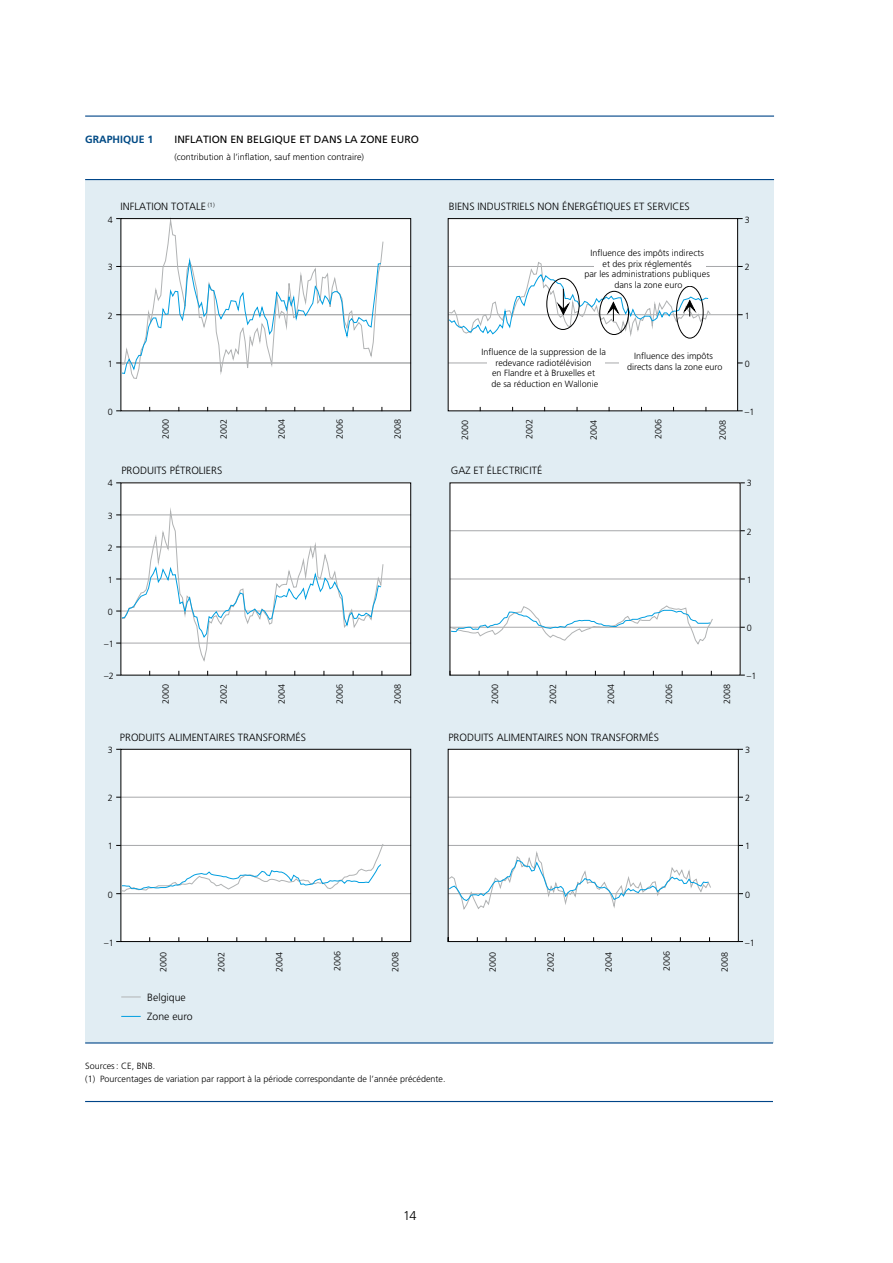
<style>
.page{position:relative;width:893px;height:1263px;background:#fff}
.page>*{position:absolute;margin:0;border:0;box-sizing:border-box;transform-origin:0 0}
.t1{font:300 12.75px "Frutiger LT";color:#000}
.t2{font:300 10.5px/19.5px "Frutiger LT";color:#000}
.t3{font:10.5px "Frutiger LT";color:#000}
.t4{font:700 10.5px "Frutiger LT";color:#004a85}
.t5{font:300 9px/10.5px "Frutiger LT";color:#000;text-align:center}
</style>
<div class="page">
<div style="left:85px;top:180px;width:689px;height:863px;background:#e1edf3"></div>
<svg style="left:121px;top:996px;width:20px;height:1px"></svg>
<svg style="left:121px;top:1016px;width:20px;height:1px"></svg>
<svg style="left:120px;top:218px;width:621px;height:725px"></svg>
<hr style="left:85px;top:179px;width:689px;height:1px;background:#004588">
<hr style="left:85px;top:116px;width:689px;height:1px;background:#004588">
<hr style="left:85px;top:1042px;width:688px;height:1px;background:#004588">
<hr style="left:85px;top:1101px;width:688px;height:1px;background:#004588">
<p class="t4" style="left:85px;top:133px;width:70px">GRAPHIQUE 1</p>
<p class="t3" style="left:174px;top:133px;width:246px">INFLATION EN BELGIQUE ET DANS LA ZONE EURO</p>
<p class="t5" style="left:174px;top:151px;width:191px">(contribution à l’inflation, sauf mention contraire)</p>
<p class="t5" style="left:108px;top:214px;width:7px">4</p>
<p class="t2" style="left:120px;top:197px;width:96px">INFLATION TOTALE <sup>(1)</sup></p>
<p class="t2" style="left:449px;top:197px;width:242px">BIENS INDUSTRIELS NON ÉNERGÉTIQUES ET SERVICES</p>
<p class="t5" style="left:108px;top:262px;width:7px">3</p>
<p class="t5" style="left:108px;top:310px;width:7px">2</p>
<p class="t5" style="left:584px;top:248px;width:127px">Influence des impôts indirects<br>et des prix réglementés<br>par les administrations publiques dans la zone euro</p>
<p class="t5" style="left:108px;top:359px;width:7px">1</p>
<p class="t5" style="left:108px;top:407px;width:7px">0</p>
<p class="t5" style="left:161px;top:439px;width:22px;rotate:-90deg">2000</p>
<p class="t5" style="left:219px;top:439px;width:22px;rotate:-90deg">2002</p>
<p class="t5" style="left:277px;top:439px;width:22px;rotate:-90deg">2004</p>
<p class="t5" style="left:335px;top:439px;width:22px;rotate:-90deg">2006</p>
<p class="t5" style="left:392px;top:439px;width:22px;rotate:-90deg">2008</p>
<p class="t5" style="left:481px;top:347px;width:126px">Influence de la suppression de la redevance radiotélévision<br>en Flandre et à Bruxelles et<br>de sa réduction en Wallonie</p>
<p class="t5" style="left:627px;top:351px;width:97px">Influence des impôts directs dans la zone euro</p>
<p class="t5" style="left:460px;top:440px;width:22px;rotate:-90deg">2000</p>
<p class="t5" style="left:524px;top:439px;width:22px;rotate:-90deg">2002</p>
<p class="t5" style="left:589px;top:440px;width:22px;rotate:-90deg">2004</p>
<p class="t5" style="left:653px;top:439px;width:22px;rotate:-90deg">2006</p>
<p class="t5" style="left:717px;top:440px;width:22px;rotate:-90deg">2008</p>
<p class="t5" style="left:108px;top:478px;width:7px">4</p>
<p class="t2" style="left:121px;top:461px;width:102px">PRODUITS PÉTROLIERS</p>
<p class="t2" style="left:451px;top:461px;width:93px">GAZ ET ÉLECTRICITÉ</p>
<p class="t5" style="left:108px;top:511px;width:7px">3</p>
<p class="t5" style="left:108px;top:543px;width:7px">2</p>
<p class="t5" style="left:108px;top:575px;width:7px">1</p>
<p class="t5" style="left:108px;top:607px;width:7px">0</p>
<p class="t5" style="left:104px;top:639px;width:11px">–1</p>
<p class="t5" style="left:104px;top:671px;width:11px">–2</p>
<p class="t5" style="left:161px;top:704px;width:22px;rotate:-90deg">2000</p>
<p class="t5" style="left:219px;top:704px;width:22px;rotate:-90deg">2002</p>
<p class="t5" style="left:277px;top:704px;width:22px;rotate:-90deg">2004</p>
<p class="t5" style="left:335px;top:704px;width:22px;rotate:-90deg">2006</p>
<p class="t5" style="left:392px;top:704px;width:22px;rotate:-90deg">2008</p>
<p class="t5" style="left:490px;top:704px;width:22px;rotate:-90deg">2000</p>
<p class="t5" style="left:548px;top:704px;width:22px;rotate:-90deg">2002</p>
<p class="t5" style="left:606px;top:704px;width:22px;rotate:-90deg">2004</p>
<p class="t5" style="left:664px;top:704px;width:22px;rotate:-90deg">2006</p>
<p class="t5" style="left:722px;top:704px;width:22px;rotate:-90deg">2008</p>
<p class="t5" style="left:108px;top:745px;width:7px">3</p>
<p class="t2" style="left:120px;top:727px;width:188px">PRODUITS ALIMENTAIRES TRANSFORMÉS</p>
<p class="t2" style="left:448px;top:727px;width:212px">PRODUITS ALIMENTAIRES NON TRANSFORMÉS</p>
<p class="t5" style="left:745px;top:214px;width:7px">3</p>
<p class="t5" style="left:745px;top:262px;width:7px">2</p>
<p class="t5" style="left:745px;top:310px;width:7px">1</p>
<p class="t5" style="left:745px;top:359px;width:7px">0</p>
<p class="t5" style="left:745px;top:407px;width:11px">–1</p>
<p class="t5" style="left:747px;top:478px;width:7px">3</p>
<p class="t5" style="left:747px;top:526px;width:7px">2</p>
<p class="t5" style="left:747px;top:575px;width:7px">1</p>
<p class="t5" style="left:747px;top:623px;width:7px">0</p>
<p class="t5" style="left:747px;top:671px;width:11px">–1</p>
<p class="t5" style="left:745px;top:745px;width:7px">3</p>
<p class="t5" style="left:108px;top:793px;width:7px">2</p>
<p class="t5" style="left:745px;top:793px;width:7px">2</p>
<p class="t5" style="left:108px;top:841px;width:7px">1</p>
<p class="t5" style="left:745px;top:841px;width:7px">1</p>
<p class="t5" style="left:108px;top:889px;width:7px">0</p>
<p class="t5" style="left:745px;top:889px;width:7px">0</p>
<p class="t5" style="left:104px;top:938px;width:11px">–1</p>
<p class="t5" style="left:745px;top:938px;width:11px">–1</p>
<p class="t5" style="left:158px;top:972px;width:22px;rotate:-90deg">2000</p>
<p class="t5" style="left:216px;top:972px;width:22px;rotate:-90deg">2002</p>
<p class="t5" style="left:274px;top:972px;width:22px;rotate:-90deg">2004</p>
<p class="t5" style="left:332px;top:971px;width:22px;rotate:-90deg">2006</p>
<p class="t5" style="left:390px;top:972px;width:22px;rotate:-90deg">2008</p>
<p class="t5" style="left:488px;top:972px;width:22px;rotate:-90deg">2000</p>
<p class="t5" style="left:546px;top:972px;width:22px;rotate:-90deg">2002</p>
<p class="t5" style="left:604px;top:972px;width:22px;rotate:-90deg">2004</p>
<p class="t5" style="left:661px;top:971px;width:22px;rotate:-90deg">2006</p>
<p class="t5" style="left:719px;top:972px;width:22px;rotate:-90deg">2008</p>
<p class="t2" style="left:147px;top:988px;width:47px">Belgique<br>Zone euro</p>
<p class="t5" style="left:85px;top:1060px;width:362px;line-height:12.8px;text-align:left">Sources : CE, BNB.<br>(1) Pourcentages de variation par rapport à la période correspondante de l’année précédente.</p>
<h1 class="t1" style="left:403px;top:1209px;width:15px">14</h1>
</div>
